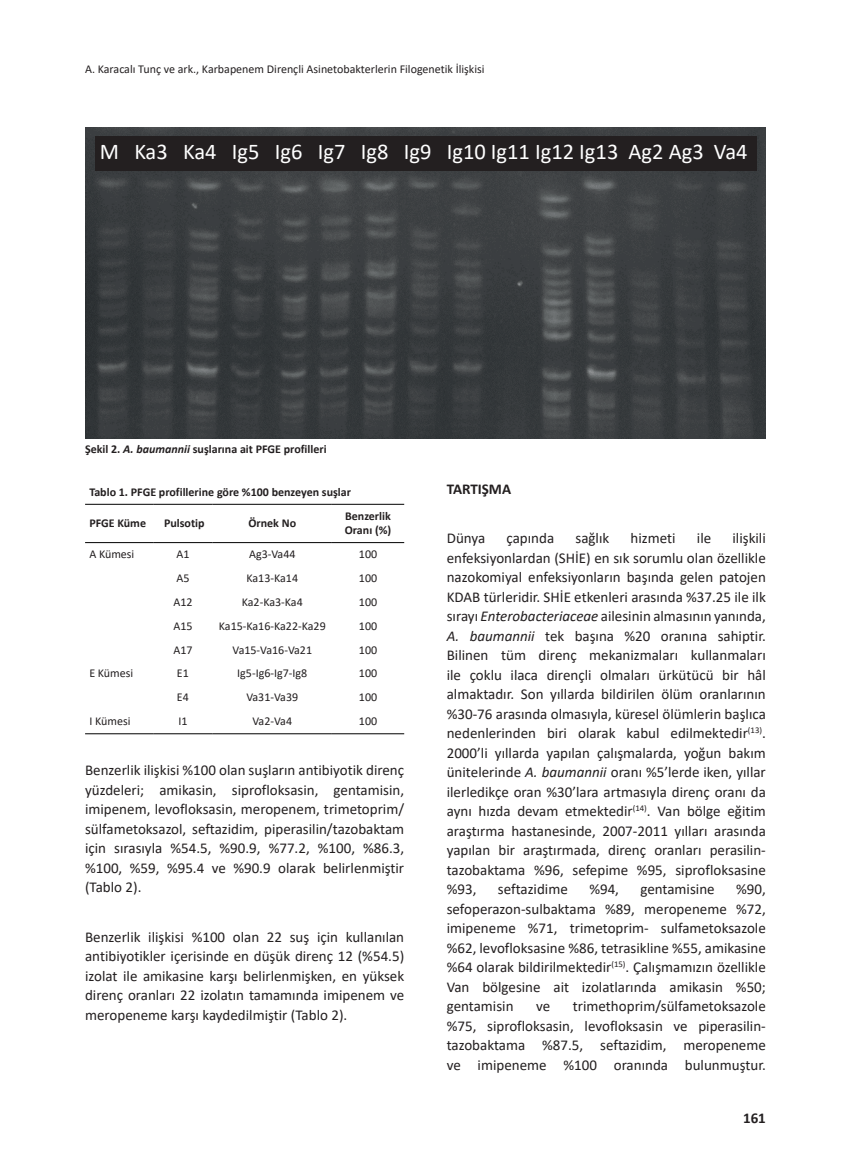
<style>
.page{position:relative;width:851px;height:1170px;background:#fff}
.page>*{position:absolute;margin:0;border:0;box-sizing:border-box;transform-origin:0 0}
.Paragraf{font:22.5px "Calibri";color:#fff}
.Paragraf-2{font:15px/19.5px "Calibri";color:#231f20;text-align:justify}
._1__Kademe_Başlık{font:700 15px "Calibri";color:#231f20}
.Tablo_Metin{font:12px "Calibri";color:#231f20}
.Tablo_Metin-2{font:700 12px/14.4px "Calibri";color:#231f20}
.Şekil_Başlık{font:700 12px "Calibri";color:#231f20}
.s1{font-style:italic}
</style>
<div class="page">
<img style="left:85px;top:128px;width:680px;height:310px">
<div style="left:95px;top:136px;width:661px;height:35px;background:#231f20"></div>
<hr style="left:85px;top:504px;width:68px;height:1px;background:#000">
<hr style="left:153px;top:504px;width:60px;height:1px;background:#000">
<hr style="left:213px;top:504px;width:119px;height:1px;background:#000">
<hr style="left:332px;top:504px;width:72px;height:1px;background:#000">
<hr style="left:153px;top:542px;width:60px;height:1px;background:#000">
<hr style="left:213px;top:542px;width:119px;height:1px;background:#000">
<hr style="left:332px;top:542px;width:72px;height:1px;background:#000">
<hr style="left:85px;top:733px;width:68px;height:1px;background:#000">
<hr style="left:153px;top:733px;width:60px;height:1px;background:#000">
<hr style="left:213px;top:733px;width:119px;height:1px;background:#000">
<hr style="left:332px;top:733px;width:72px;height:1px;background:#000">
<hr style="left:85px;top:542px;width:68px;height:1px;background:#000">
<p class="Tablo_Metin" style="left:85px;top:61px;width:401px">A. Karacalı Tunç ve ark., Karbapenem Dirençli Asinetobakterlerin Filogenetik İlişkisi</p>
<p class="Paragraf" style="left:100px;top:136px;width:649px">M Ka3 Ka4 Ig5 Ig6 Ig7 Ig8 Ig9 Ig10 Ig11 Ig12 Ig13 Ag2 Ag3 Va4</p>
<p class="Şekil_Başlık" style="left:85px;top:440px;width:243px">Şekil 2. <span class="s1">A. baumannii</span> suşlarına ait PFGE profilleri</p>
<p class="Tablo_Metin-2" style="left:89px;top:484px;width:263px">Tablo 1. PFGE profillerine göre %100 benzeyen suşlar</p>
<p class="Tablo_Metin-2" style="left:89px;top:515px;width:58px">PFGE Küme</p>
<p class="Tablo_Metin-2" style="left:164px;top:515px;width:42px">Pulsotip</p>
<p class="Tablo_Metin-2" style="left:248px;top:515px;width:49px">Örnek No</p>
<p class="Tablo_Metin-2" style="left:345px;top:508px;width:48px">Benzerlik<br>Oranı (%)</p>
<p class="Tablo_Metin" style="left:89px;top:545px;width:47px">A Kümesi</p>
<p class="Tablo_Metin" style="left:176px;top:545px;width:15px">A1</p>
<p class="Tablo_Metin" style="left:249px;top:545px;width:48px">Ag3-Va44</p>
<p class="Tablo_Metin" style="left:359px;top:545px;width:20px">100</p>
<p class="Tablo_Metin" style="left:176px;top:569px;width:15px">A5</p>
<p class="Tablo_Metin" style="left:246px;top:569px;width:53px">Ka13-Ka14</p>
<p class="Tablo_Metin" style="left:359px;top:569px;width:20px">100</p>
<p class="Tablo_Metin" style="left:173px;top:593px;width:21px">A12</p>
<p class="Tablo_Metin" style="left:242px;top:593px;width:62px">Ka2-Ka3-Ka4</p>
<p class="Tablo_Metin" style="left:359px;top:593px;width:20px">100</p>
<p class="Tablo_Metin" style="left:173px;top:617px;width:21px">A15</p>
<p class="Tablo_Metin" style="left:219px;top:617px;width:108px">Ka15-Ka16-Ka22-Ka29</p>
<p class="Tablo_Metin" style="left:359px;top:617px;width:20px">100</p>
<p class="Tablo_Metin" style="left:173px;top:641px;width:21px">A17</p>
<p class="Tablo_Metin" style="left:232px;top:641px;width:81px">Va15-Va16-Va21</p>
<p class="Tablo_Metin" style="left:359px;top:641px;width:20px">100</p>
<p class="Tablo_Metin" style="left:89px;top:665px;width:45px">E Kümesi</p>
<p class="Tablo_Metin" style="left:177px;top:665px;width:13px">E1</p>
<p class="Tablo_Metin" style="left:237px;top:665px;width:72px">Ig5-Ig6-Ig7-Ig8</p>
<p class="Tablo_Metin" style="left:359px;top:665px;width:20px">100</p>
<p class="Tablo_Metin" style="left:177px;top:689px;width:13px">E4</p>
<p class="Tablo_Metin" style="left:246px;top:689px;width:53px">Va31-Va39</p>
<p class="Tablo_Metin" style="left:359px;top:689px;width:20px">100</p>
<p class="Tablo_Metin" style="left:89px;top:713px;width:43px">I Kümesi</p>
<p class="Tablo_Metin" style="left:178px;top:713px;width:11px">I1</p>
<p class="Tablo_Metin" style="left:252px;top:713px;width:41px">Va2-Va4</p>
<p class="Tablo_Metin" style="left:359px;top:713px;width:20px">100</p>
<p class="Paragraf-2" style="left:85px;top:760px;width:320px">Benzerlik ilişkisi %100 olan suşların antibiyotik direnç yüzdeleri; amikasin, siprofloksasin, gentamisin, imipenem, levofloksasin, meropenem, trimetoprim/ sülfametoksazol, seftazidim, piperasilin/tazobaktam için sırasıyla %54.5, %90.9, %77.2, %100, %86.3, %100, %59, %95.4 ve %90.9 olarak belirlenmiştir (Tablo 2).</p>
<p class="Paragraf-2" style="left:85px;top:926px;width:320px">Benzerlik ilişkisi %100 olan 22 suş için kullanılan antibiyotikler içerisinde en düşük direnç 12 (%54.5) izolat ile amikasine karşı belirlenmişken, en yüksek direnç oranları 22 izolatın tamamında imipenem ve meropeneme karşı kaydedilmiştir (Tablo 2).</p>
<p class="_1__Kademe_Başlık" style="left:446px;top:478px;width:66px">TARTIŞMA</p>
<p class="Paragraf-2" style="left:446px;top:528px;width:40px">Dünya</p>
<p class="Paragraf-2" style="left:506px;top:528px;width:49px">çapında</p>
<p class="Paragraf-2" style="left:575px;top:528px;width:35px">sağlık</p>
<p class="Paragraf-2" style="left:630px;top:528px;width:47px">hizmeti</p>
<p class="Paragraf-2" style="left:696px;top:528px;width:16px">ile</p>
<p class="Paragraf-2" style="left:446px;top:528px;width:320px;text-indent:286px">ilişkili enfeksiyonlardan (SHİE) en sık sorumlu olan özellikle nazokomiyal enfeksiyonların başında gelen patojen KDAB türleridir. SHİE etkenleri arasında %37.25 ile ilk sırayı <span class="s1">Enterobacteriaceae</span> ailesinin almasının yanında, <span class="s1">A. baumannii</span> tek başına %20 oranına sahiptir.<br>Bilinen tüm direnç mekanizmaları kullanmaları ile çoklu ilaca dirençli olmaları ürkütücü bir hâl almaktadır. Son yıllarda bildirilen ölüm oranlarının %30-76 arasında olmasıyla, küresel ölümlerin başlıca nedenlerinden biri olarak kabul edilmektedir<sup>(13)</sup>.<br>2000’li yıllarda yapılan çalışmalarda, yoğun bakım ünitelerinde <span class="s1">A. baumannii</span> oranı %5’lerde iken, yıllar ilerledikçe oran %30’lara artmasıyla direnç oranı da aynı hızda devam etmektedir<sup>(14)</sup>. Van bölge eğitim araştırma hastanesinde, 2007-2011 yılları arasında yapılan bir araştırmada, direnç oranları perasilin&shy;tazobaktama %96, sefepime %95, siprofloksasine %93,</p>
<p class="Paragraf-2" style="left:498px;top:879px;width:71px">seftazidime</p>
<p class="Paragraf-2" style="left:589px;top:879px;width:31px">%94,</p>
<p class="Paragraf-2" style="left:640px;top:879px;width:76px">gentamisine</p>
<p class="Paragraf-2" style="left:446px;top:879px;width:320px;text-indent:289px">%90, sefoperazon-sulbaktama %89, meropeneme %72, imipeneme %71, trimetoprim- sulfametoksazole %62, levofloksasine %86, tetrasikline %55, amikasine %64 olarak bildirilmektedir<sup>(15)</sup>. Çalışmamızın özellikle Van bölgesine ait izolatlarında amikasin %50; gentamisin</p>
<p class="Paragraf-2" style="left:446px;top:996px;width:320px;text-indent:126px">trimethoprim/sülfametoksazole %75, siprofloksasin, levofloksasin ve piperasilin&shy;tazobaktama %87.5, seftazidim, meropeneme ve imipeneme %100 oranında bulunmuştur.</p>
<p class="Paragraf-2" style="left:536px;top:996px;width:16px">ve</p>
<p class="_1__Kademe_Başlık" style="left:743px;top:1107px;width:24px">161</p>
</div>
